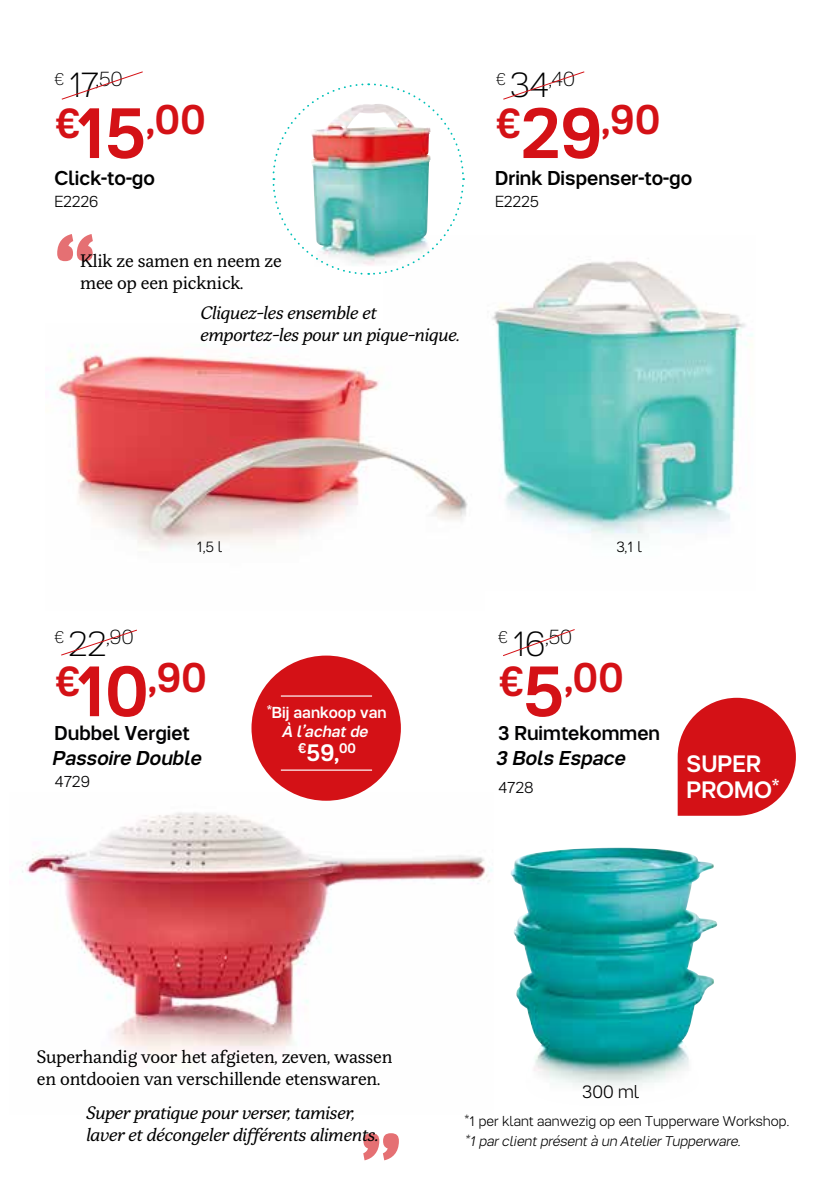
<style>
.page{position:relative;width:840px;height:1191px;background:#fff}
.page>*{position:absolute;margin:0;border:0;box-sizing:border-box;transform-origin:0 0}
.t1{font:500 42px "Tupper PRO";letter-spacing:.01em;color:#d41116}
.t2{font:500 23.6px/26px "Tupper PRO";color:#fff}
.t3{font:100 20.6px "Tupper PRO";letter-spacing:.005em;color:#000}
.t4{font:500 20px "Tupper PRO";color:#000}
.t5{font:500 20px "Tupper PRO";color:#020203}
.t6{font:500 20px "Tupper PR Oitalic";color:#000}
.t7{font:italic 18px/22px "Tupper Serif";letter-spacing:-.01em;color:#000}
.t8{font:18px/22px "Tupper Serif";letter-spacing:-.01em;color:#000}
.t9{font:300 18px "Tupper PRO";color:#000}
.t10{font:300 16px "Tupper PRO";color:#000}
.t11{font:300 16px "Tupper PRO";color:#020203}
.t12{font:500 15.8px "Tupper PRO";color:#fff}
.t13{font:500 15.8px "Tupper PR Oitalic";color:#fff}
.t14{font:300 15px "Tupper PRO";color:#000}
.t15{font:300 14px "Tupper PRO";color:#000}
.t16{font:italic 300 14px "Tupper PRO";color:#000}
.t17{font:500 14px "Tupper PRO";color:#fff}
.s1{font-size:16.8px}
.s2{font-size:35.4px}
.s3{font-size:72px}
.s4{font-size:24px}
</style>
<div class="page">
<img style="left:22px;top:793px;width:471px;height:264px">
<img style="left:492px;top:261px;width:261px;height:276px">
<img style="left:55px;top:344px;width:413px;height:206px">
<svg style="left:677px;top:698px;width:118px;height:117px;background:#da363a"></svg>
<div style="left:251px;top:655px;width:149px;height:145px;background:#d41116;border-radius:50%"></div>
<hr style="left:281px;top:695px;width:91px;height:1px;background:#fff">
<hr style="left:281px;top:769px;width:91px;height:1px;background:#fff">
<img style="left:510px;top:847px;width:207px;height:241px">
<svg style="left:61px;top:71px;width:82px;height:29px"></svg>
<svg style="left:57px;top:234px;width:36px;height:27px"></svg>
<svg style="left:61px;top:629px;width:76px;height:27px"></svg>
<svg style="left:503px;top:629px;width:72px;height:27px"></svg>
<svg style="left:363px;top:1133px;width:35px;height:27px"></svg>
<svg style="left:503px;top:71px;width:82px;height:29px"></svg>
<img style="left:272px;top:83px;width:192px;height:192px">
<p class="t3" style="left:54px;top:62px;width:70px"><span class="s1">€</span> <span class="s2">17</span>,50</p>
<h1 class="t1" style="left:55px;top:85px;width:152px">€<span class="s3">15</span>,00</h1>
<p class="t4" style="left:54px;top:161px;width:102px">Click-to-go</p>
<p class="t10" style="left:54px;top:192px;width:45px">E2226</p>
<p class="t8" style="left:80px;top:250px;width:203px">Klik ze samen en neem ze mee op een picknick.</p>
<p class="t7" style="left:200px;top:302px;width:261px">Cliquez-les ensemble et emportez-les pour un pique-nique.</p>
<p class="t3" style="left:495px;top:62px;width:80px"><span class="s1">€</span> <span class="s2">34</span>,40</p>
<h1 class="t1" style="left:495px;top:85px;width:166px">€<span class="s3">29</span>,90</h1>
<p class="t4" style="left:495px;top:161px;width:198px">Drink Dispenser-to-go</p>
<p class="t10" style="left:495px;top:192px;width:46px">E2225</p>
<p class="t14" style="left:196px;top:538px;width:28px">1,5 l</p>
<p class="t3" style="left:54px;top:620px;width:81px"><span class="s1">€</span> <span class="s2">22</span>,90</p>
<h1 class="t1" style="left:55px;top:643px;width:154px">€<span class="s3">10</span>,90</h1>
<p class="t5" style="left:54px;top:717px;width:137px">Dubbel Vergiet</p>
<p class="t6" style="left:54px;top:742px;width:150px">Passoire Double</p>
<p class="t11" style="left:54px;top:772px;width:37px">4729</p>
<p class="t12" style="left:267px;top:700px;width:121px">*Bij aankoop van</p>
<p class="t13" style="left:284px;top:719px;width:87px">À l’achat de</p>
<p class="t17" style="left:297px;top:737px;width:60px">€<span class="s4">59,</span>00</p>
<p class="t14" style="left:616px;top:538px;width:27px">3,1 l</p>
<p class="t3" style="left:497px;top:620px;width:76px"><span class="s1">€</span> <span class="s2">16</span>,50</p>
<h1 class="t1" style="left:498px;top:643px;width:127px">€<span class="s3">5</span>,00</h1>
<p class="t5" style="left:497px;top:717px;width:164px">3 Ruimtekommen</p>
<p class="t6" style="left:497px;top:742px;width:131px">3 Bols Espace</p>
<p class="t11" style="left:497px;top:778px;width:37px">4728</p>
<h2 class="t2" style="left:686px;top:749px;width:94px">SUPER<br>PROMO*</h2>
<p class="t8" style="left:37px;top:1046px;width:357px">Superhandig voor het afgieten, zeven, wassen en ontdooien van verschillende etenswaren.</p>
<p class="t9" style="left:582px;top:1081px;width:59px">300 ml</p>
<p class="t7" style="left:86px;top:1101px;width:293px">Super pratique pour verser, tamiser, laver et décongeler différents aliments.</p>
<p class="t15" style="left:464px;top:1113px;width:325px">*1 per klant aanwezig op een Tupperware Workshop.</p>
<p class="t16" style="left:464px;top:1132px;width:277px">*1 par client présent à un Atelier Tupperware.</p>
</div>
